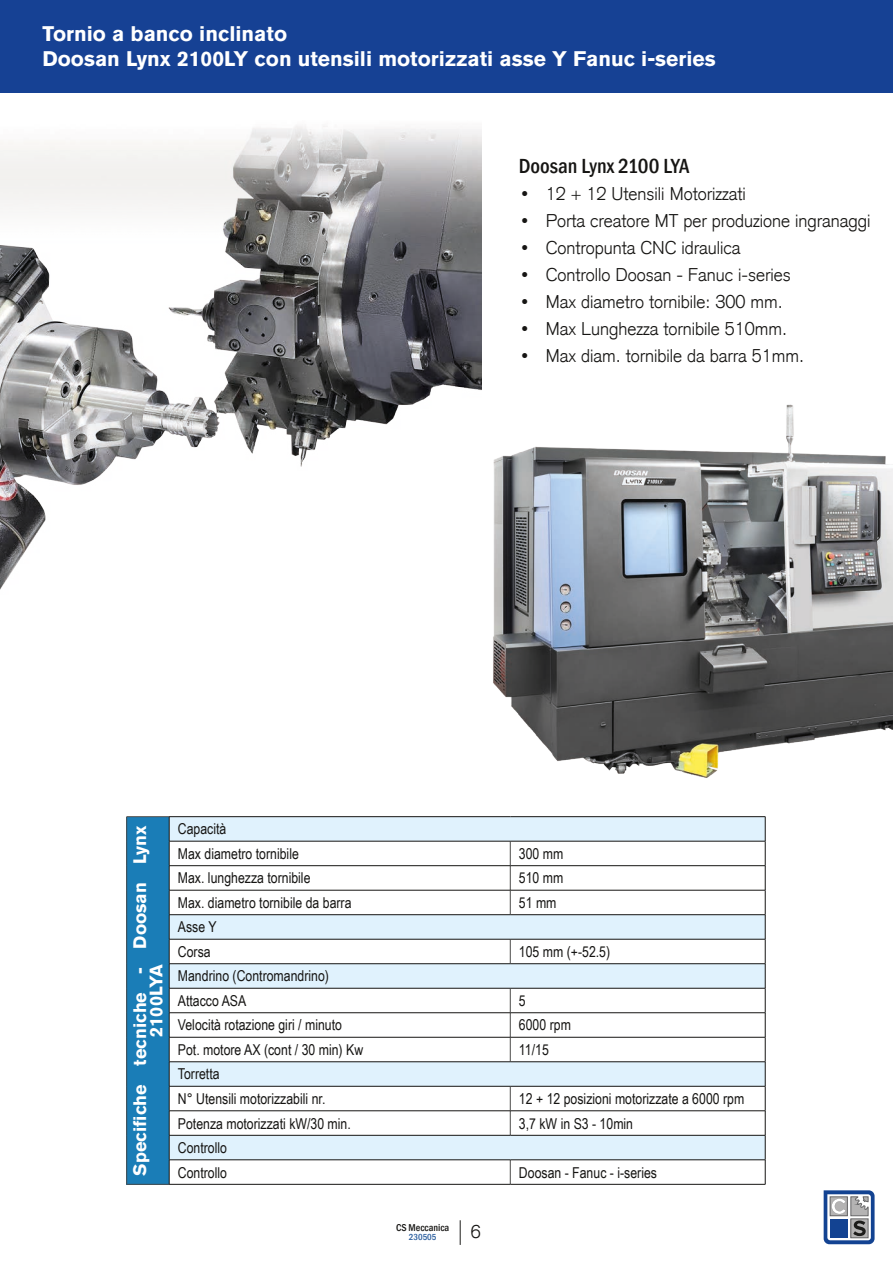
<style>
.page{position:relative;width:893px;height:1263px;background:#fff}
.page>*{position:absolute;margin:0;border:0;box-sizing:border-box;transform-origin:0 0}
.Testo_tabella{font:700 21px "Akzidenz Grotesk BQ";color:#fff}
.intestazione_tabella{font:500 condensed 21px "Franklin Gothic";color:#161513}
.t1{font:300 18px "Akzidenz Grotesk";color:#161513}
.Testo_tabella-2{font:700 18px/16.5px "Akzidenz Grotesk BQ";color:#fff;text-align:center}
.Testo_tabella-3{font:15px "Arial Narrow";color:#161513}
.t2{font:500 condensed 10.2px "Franklin Gothic";color:#161513}
.t3{font:500 condensed 9px "Franklin Gothic";color:#275b9c}
.s1{font-family:"Franklin Gothic";font-weight:500;font-stretch:condensed}
</style>
<div class="page">
<div style="left:127px;top:817px;width:42px;height:367px;background:#1a7db7"></div>
<svg style="left:170px;top:817px;width:595px;height:342px"></svg>
<hr style="left:126px;top:816px;width:43px;height:1px;background:#4b4b4a">
<svg style="left:510px;top:842px;width:1px;height:72px"></svg>
<svg style="left:510px;top:940px;width:1px;height:23px"></svg>
<svg style="left:510px;top:989px;width:1px;height:72px"></svg>
<svg style="left:510px;top:1087px;width:1px;height:48px"></svg>
<svg style="left:126px;top:817px;width:1px;height:367px"></svg>
<svg style="left:510px;top:1160px;width:1px;height:24px"></svg>
<hr style="left:126px;top:1184px;width:43px;height:1px;background:#4b4b4a">
<hr style="left:169px;top:816px;width:341px;height:1px;background:#161513">
<hr style="left:510px;top:816px;width:255px;height:1px;background:#161513">
<hr style="left:169px;top:841px;width:341px;height:1px;background:#161513">
<hr style="left:510px;top:841px;width:255px;height:1px;background:#161513">
<hr style="left:169px;top:865px;width:341px;height:1px;background:#161513">
<hr style="left:510px;top:865px;width:255px;height:1px;background:#161513">
<hr style="left:169px;top:890px;width:341px;height:1px;background:#161513">
<hr style="left:510px;top:890px;width:255px;height:1px;background:#161513">
<hr style="left:169px;top:914px;width:341px;height:1px;background:#161513">
<hr style="left:510px;top:914px;width:255px;height:1px;background:#161513">
<hr style="left:169px;top:939px;width:341px;height:1px;background:#161513">
<hr style="left:510px;top:939px;width:255px;height:1px;background:#161513">
<hr style="left:169px;top:963px;width:341px;height:1px;background:#161513">
<hr style="left:510px;top:963px;width:255px;height:1px;background:#161513">
<hr style="left:169px;top:988px;width:341px;height:1px;background:#161513">
<hr style="left:510px;top:988px;width:255px;height:1px;background:#161513">
<hr style="left:169px;top:1012px;width:341px;height:1px;background:#161513">
<hr style="left:510px;top:1012px;width:255px;height:1px;background:#161513">
<hr style="left:169px;top:1037px;width:341px;height:1px;background:#161513">
<hr style="left:510px;top:1037px;width:255px;height:1px;background:#161513">
<hr style="left:169px;top:1061px;width:341px;height:1px;background:#161513">
<hr style="left:510px;top:1061px;width:255px;height:1px;background:#161513">
<hr style="left:169px;top:1086px;width:341px;height:1px;background:#161513">
<hr style="left:510px;top:1086px;width:255px;height:1px;background:#161513">
<hr style="left:169px;top:1110px;width:341px;height:1px;background:#161513">
<hr style="left:510px;top:1110px;width:255px;height:1px;background:#161513">
<hr style="left:169px;top:1135px;width:341px;height:1px;background:#161513">
<hr style="left:510px;top:1135px;width:255px;height:1px;background:#161513">
<hr style="left:169px;top:1159px;width:341px;height:1px;background:#161513">
<svg style="left:169px;top:817px;width:1px;height:367px"></svg>
<hr style="left:510px;top:1159px;width:255px;height:1px;background:#161513">
<svg style="left:765px;top:817px;width:1px;height:367px"></svg>
<hr style="left:169px;top:1184px;width:341px;height:1px;background:#161513">
<hr style="left:510px;top:1184px;width:255px;height:1px;background:#161513">
<img style="left:0;top:126px;width:482px;height:464px">
<img style="left:416px;top:366px;width:477px;height:412px">
<div style="left:0;top:0;width:893px;height:92px;background:#164194"></div>
<svg style="left:460px;top:1220px;width:1px;height:25px"></svg>
<svg style="left:824px;top:1190px;width:50px;height:54px"></svg>
<p class="Testo_tabella" style="left:43px;top:22px;width:246px">Tornio a banco inclinato</p>
<p class="Testo_tabella" style="left:43px;top:47px;width:675px">Doosan Lynx 2100LY con utensili motorizzati asse Y Fanuc i-series</p>
<p class="intestazione_tabella" style="left:519px;top:152px;width:172px">Doosan Lynx 2100 LYA</p>
<p class="t1" style="left:519px;top:182px;width:228px"><span class="s1">•</span> 12 + 12 Utensili Motorizzati</p>
<p class="t1" style="left:519px;top:209px;width:353px"><span class="s1">•</span> Porta creatore MT per produzione ingranaggi</p>
<p class="t1" style="left:519px;top:236px;width:223px"><span class="s1">•</span> Contropunta CNC idraulica</p>
<p class="t1" style="left:519px;top:263px;width:274px"><span class="s1">•</span> Controllo Doosan - Fanuc i-series</p>
<p class="t1" style="left:519px;top:290px;width:266px"><span class="s1">•</span> Max diametro tornibile: 300 mm.</p>
<p class="t1" style="left:519px;top:317px;width:270px"><span class="s1">•</span> Max Lunghezza tornibile 510mm.</p>
<p class="t1" style="left:519px;top:344px;width:287px"><span class="s1">•</span> Max diam. tornibile da barra 51mm.</p>
<p class="Testo_tabella-2" style="left:132px;top:1175px;width:352px;rotate:-90deg">Specifiche tecniche - Doosan Lynx<br>2100LYA</p>
<p class="Testo_tabella-3" style="left:178px;top:818px;width:50px">Capacità</p>
<p class="Testo_tabella-3" style="left:178px;top:842px;width:122px">Max diametro tornibile</p>
<p class="Testo_tabella-3" style="left:519px;top:842px;width:46px">300 mm</p>
<p class="Testo_tabella-3" style="left:178px;top:867px;width:134px">Max. lunghezza tornibile</p>
<p class="Testo_tabella-3" style="left:519px;top:867px;width:46px">510 mm</p>
<p class="Testo_tabella-3" style="left:178px;top:892px;width:175px">Max. diametro tornibile da barra</p>
<p class="Testo_tabella-3" style="left:519px;top:892px;width:39px">51 mm</p>
<p class="Testo_tabella-3" style="left:178px;top:916px;width:40px">Asse Y</p>
<p class="Testo_tabella-3" style="left:178px;top:941px;width:34px">Corsa</p>
<p class="Testo_tabella-3" style="left:519px;top:941px;width:93px">105 mm (+-52.5)</p>
<p class="Testo_tabella-3" style="left:178px;top:965px;width:153px">Mandrino (Contromandrino)</p>
<p class="Testo_tabella-3" style="left:178px;top:990px;width:70px">Attacco ASA</p>
<p class="Testo_tabella-3" style="left:519px;top:990px;width:8px">5</p>
<p class="Testo_tabella-3" style="left:178px;top:1014px;width:166px">Velocità rotazione giri / minuto</p>
<p class="Testo_tabella-3" style="left:519px;top:1014px;width:53px">6000 rpm</p>
<p class="Testo_tabella-3" style="left:178px;top:1039px;width:187px">Pot. motore AX (cont / 30 min) Kw</p>
<p class="Testo_tabella-3" style="left:519px;top:1039px;width:31px">11/15</p>
<p class="Testo_tabella-3" style="left:178px;top:1063px;width:43px">Torretta</p>
<p class="Testo_tabella-3" style="left:178px;top:1088px;width:149px">N° Utensili motorizzabili nr.</p>
<p class="Testo_tabella-3" style="left:519px;top:1088px;width:227px">12 + 12 posizioni motorizzate a 6000 rpm</p>
<p class="Testo_tabella-3" style="left:178px;top:1112px;width:174px">Potenza motorizzati kW/30 min.</p>
<p class="Testo_tabella-3" style="left:519px;top:1112px;width:116px">3,7 kW in S3 - 10min</p>
<p class="Testo_tabella-3" style="left:178px;top:1137px;width:51px">Controllo</p>
<p class="Testo_tabella-3" style="left:178px;top:1161px;width:51px">Controllo</p>
<p class="Testo_tabella-3" style="left:519px;top:1161px;width:140px">Doosan - Fanuc - i-series</p>
<p class="t2" style="left:396px;top:1221px;width:55px">CS Meccanica</p>
<p class="t3" style="left:409px;top:1231px;width:29px">230505</p>
<p class="t1" style="left:471px;top:1220px;width:12px">6</p>
</div>
